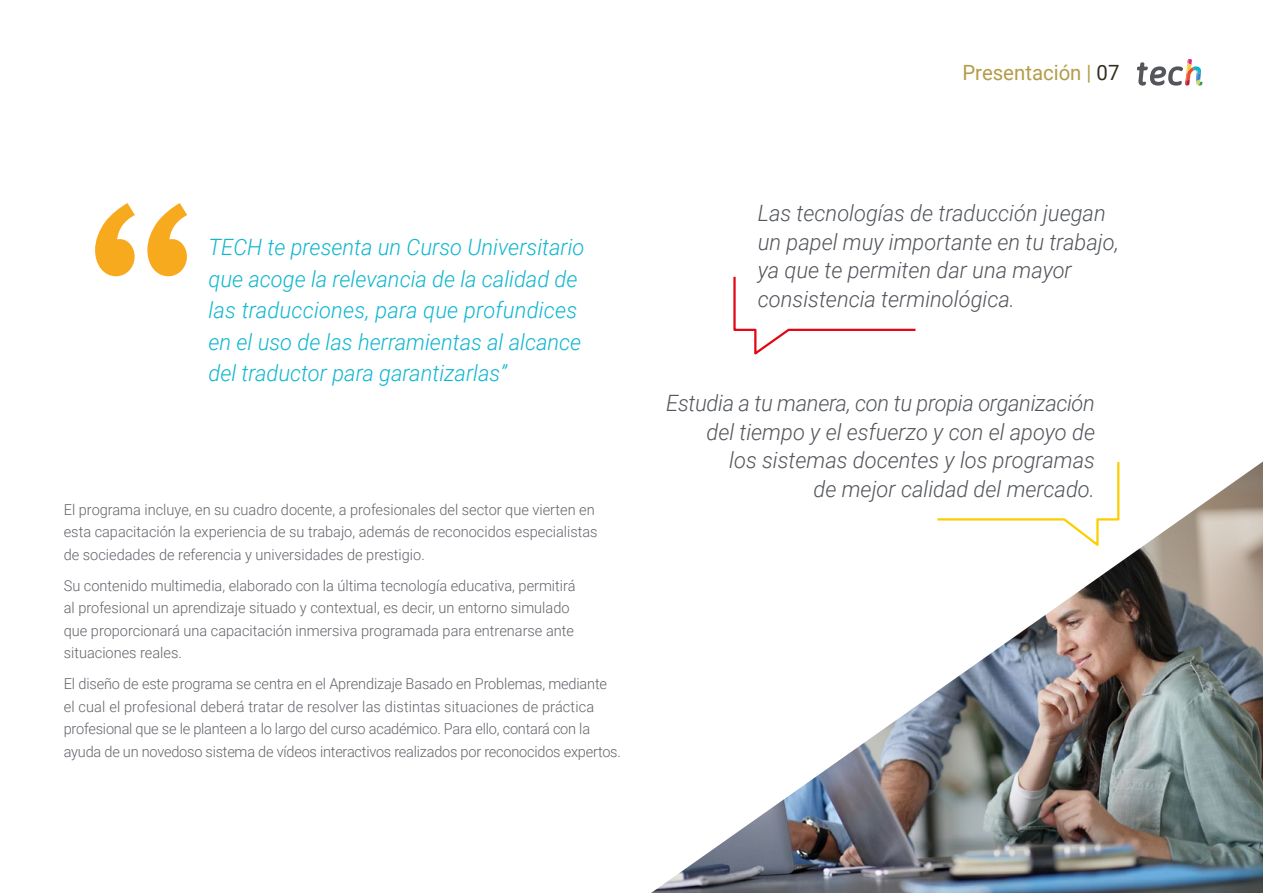
<style>
.page{position:relative;width:1263px;height:893px;background:#fff}
.page>*{position:absolute;margin:0;border:0;box-sizing:border-box;transform-origin:0 0}
.t1{font:italic 300 22.5px/28.5px "Roboto";color:#52555b;text-align:right}
.t2{font:italic 300 22.5px/31.5px "Roboto";color:#0fb6cf}
.t3{font:21px "Roboto";color:#b49c4b}
.t4{font:300 15px/22.5px "Roboto";color:#61646a}
.s1{color:#312e20}
</style>
<div class="page">
<svg style="left:95px;top:203px;width:92px;height:73px"></svg>
<svg style="left:733px;top:276px;width:183px;height:79px"></svg>
<svg style="left:1137px;top:59px;width:65px;height:27px"></svg>
<img style="left:651px;top:461px;width:612px;height:432px">
<h2 class="t3" style="left:962px;top:57px;width:159px">Presentación | <span class="s1">07</span></h2>
<h1 class="t2" style="left:208px;top:231px;width:378px">TECH te presenta un Curso Universitario que acoge la relevancia de la calidad de las traducciones, para que profundices en el uso de las herramientas al alcance del traductor para garantizarlas”</h1>
<p class="t4" style="left:64px;top:498px;width:535px">El programa incluye, en su cuadro docente, a profesionales del sector que vierten en esta capacitación la experiencia de su trabajo, además de reconocidos especialistas de sociedades de referencia y universidades de prestigio.</p>
<p class="t4" style="left:64px;top:574px;width:513px">Su contenido multimedia, elaborado con la última tecnología educativa, permitirá al profesional un aprendizaje situado y contextual, es decir, un entorno simulado que proporcionará una capacitación inmersiva programada para entrenarse ante situaciones reales.</p>
<p class="t4" style="left:64px;top:672px;width:559px">El diseño de este programa se centra en el Aprendizaje Basado en Problemas, mediante el cual el profesional deberá tratar de resolver las distintas situaciones de práctica profesional que se le planteen a lo largo del curso académico. Para ello, contará con la ayuda de un novedoso sistema de vídeos interactivos realizados por reconocidos expertos.</p>
<h1 class="t1" style="left:758px;top:198px;width:362px;text-align:left">Las tecnologías de traducción juegan un papel muy importante en tu trabajo, ya que te permiten dar una mayor consistencia terminológica.</h1>
<h1 class="t1" style="left:666px;top:388px;width:430px">Estudia a tu manera, con tu propia organización del tiempo y el esfuerzo y con el apoyo de<br>los sistemas docentes y los programas<br>de mejor calidad del mercado.</h1>
</div>
